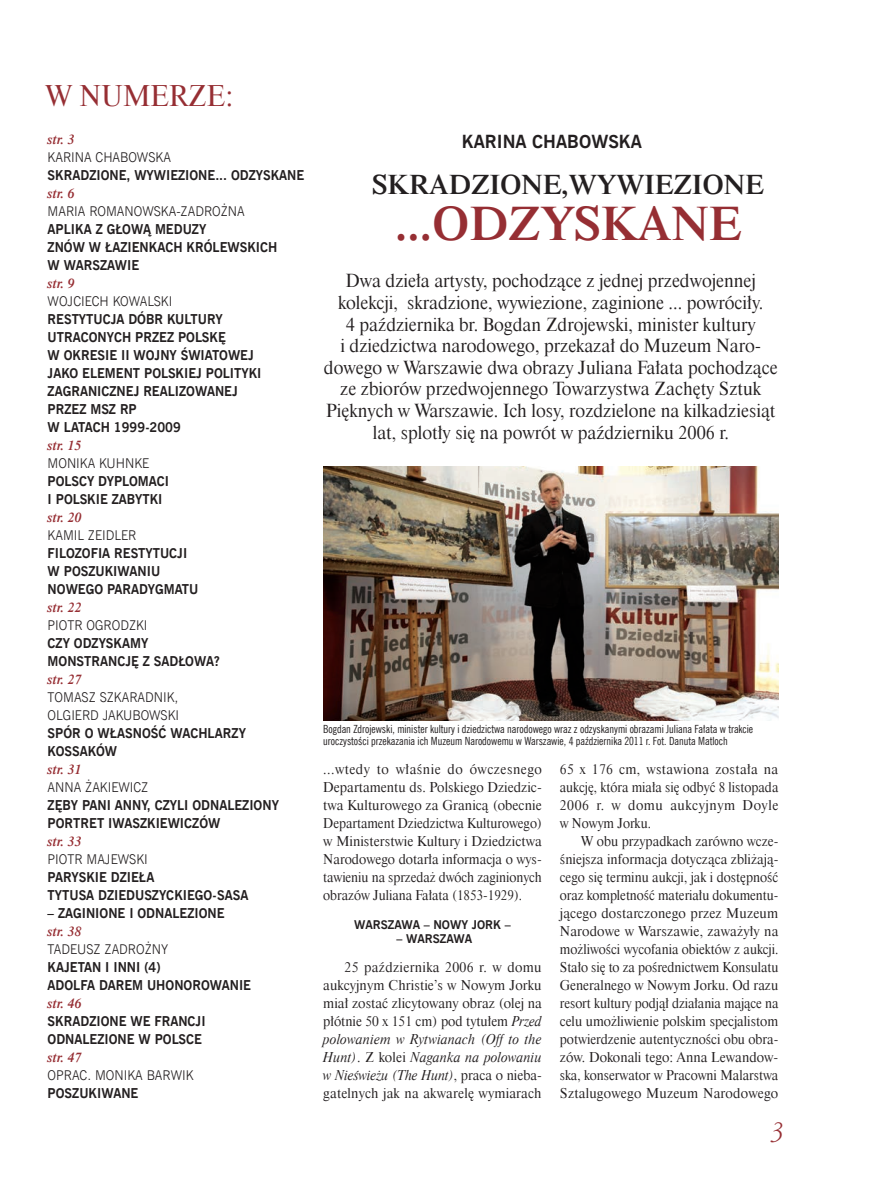
<style>
.page{position:relative;width:872px;height:1178px;background:#fff}
.page>*{position:absolute;margin:0;border:0;box-sizing:border-box;transform-origin:0 0}
.tytulduzy{font:49.5px "Dutch 801 Se Bd EU";color:#962e33}
.t1{font:italic 30px "Ameri Garmnd EU";color:#962e33}
.tytulduzy-2{font:28.5px "Dutch 801 Se Bd EU";color:#231f20}
.tytulmalyitalik{font:28.5px "Dutch 801 Hd EU";letter-spacing:.07em;color:#962e33}
.lead{font:18px/21.6px "Dutch 801 Hd EU";color:#231f20;text-align:center}
.autor{font:700 18px "News Goth EU";color:#231f20}
.artkulutytul{font:italic 13.8px "Dutch 801 Se Bd EU";color:#962e33}
.tekst_podstawowy{font:13.5px/18px "Dutch 801 Hd EU";color:#231f20;text-align:justify}
.artkulutytul-2{font:700 13.5px/18px "News Goth EU";color:#231f20;scale:.96 1}
.aautor{font:13.5px "News Goth Lt EU";color:#231f20;scale:.96 1}
.artkulutytul-3{font:13.5px "News Goth Lt EU";color:#231f20;scale:.96 1}
.autor-2{font:700 12px "News Goth EU";color:#231f20}
.podpis{font:11.25px/12px "News Goth Cn EU";color:#231f20}
.s1{font-style:italic}
</style>
<div class="page">
<img style="left:323px;top:467px;width:455px;height:253px">
<p class="tytulmalyitalik" style="left:46px;top:78px;width:189px">w numerze:</p>
<p class="artkulutytul" style="left:48px;top:131px;width:29px">str. 3</p>
<p class="aautor" style="left:48px;top:149px;width:130px">KARINA CHABOWSKA</p>
<p class="artkulutytul-2" style="left:48px;top:167px;width:269px">SKRADZION E, WYWIEZION E... ODZYSKAN E</p>
<p class="artkulutytul" style="left:48px;top:185px;width:29px">str. 6</p>
<p class="aautor" style="left:48px;top:203px;width:207px">MARIA ROMANOWSKA-ZADROŻNA</p>
<p class="artkulutytul-2" style="left:48px;top:221px;width:167px">APLIKA Z GŁOWĄ MEDUZY</p>
<p class="artkulutytul-2" style="left:48px;top:239px;width:241px">ZNÓW W ŁAZIENKACH KRÓLEWSKICH</p>
<p class="artkulutytul-2" style="left:48px;top:257px;width:97px">W WARSZAWIE</p>
<p class="artkulutytul" style="left:48px;top:275px;width:29px">str. 9</p>
<p class="aautor" style="left:48px;top:293px;width:131px">WOJCIECH KOWALSKI</p>
<p class="artkulutytul-2" style="left:48px;top:311px;width:187px">RESTYTUCJA DÓBR KULTURY<br>UTRACONYCH PRZEZ POLSKĘ</p>
<p class="artkulutytul-2" style="left:48px;top:347px;width:224px">W OKRESIE II WOJNY ŚWIATOWEJ<br>JAKO ELEM ENT POLSKIEJ POLITYKI<br>ZAGRAN ICZN EJ REALIZOWAN EJ<br>PRZEZ MSZ RP</p>
<p class="artkulutytul-2" style="left:48px;top:419px;width:140px">W LATACH 1999-2009</p>
<p class="artkulutytul" style="left:48px;top:437px;width:35px">str. 15</p>
<p class="aautor" style="left:48px;top:455px;width:107px">MONIKA KUHNKE</p>
<p class="artkulutytul-2" style="left:48px;top:473px;width:128px">POLSCY DYPLOMACI</p>
<p class="artkulutytul-2" style="left:48px;top:491px;width:121px">I POLSKIE ZABYTKI</p>
<p class="artkulutytul" style="left:48px;top:509px;width:35px">str. 20</p>
<p class="aautor" style="left:48px;top:527px;width:94px">KAM IL ZEIDLER</p>
<p class="artkulutytul-2" style="left:48px;top:545px;width:147px">FILOZOFIA RESTYTUCJI</p>
<p class="artkulutytul-2" style="left:48px;top:563px;width:119px">W POSZUKIWANIU</p>
<p class="artkulutytul-2" style="left:48px;top:581px;width:158px">NOWEGO PARADYGMATU</p>
<p class="artkulutytul" style="left:48px;top:599px;width:35px">str. 22</p>
<p class="aautor" style="left:48px;top:617px;width:106px">PIOTR OGRODZKI</p>
<p class="artkulutytul-2" style="left:48px;top:635px;width:106px">CZY ODZYSKAM Y</p>
<p class="artkulutytul-2" style="left:48px;top:653px;width:181px">M ONSTRANCJĘ Z SADŁOWA?</p>
<p class="artkulutytul" style="left:48px;top:671px;width:35px">str. 27</p>
<p class="artkulutytul-3" style="left:48px;top:689px;width:138px">TOMASZ SZKARADNIK,</p>
<p class="artkulutytul-3" style="left:48px;top:707px;width:138px">OLGIERD JAKUBOWSKI</p>
<p class="artkulutytul-2" style="left:48px;top:725px;width:208px">SPÓR O WŁASNOŚĆ WACHLARZY<br>KOSSAKÓW</p>
<p class="artkulutytul" style="left:48px;top:761px;width:35px">str. 31</p>
<p class="aautor" style="left:48px;top:779px;width:105px">ANNA ŻAKIEWICZ</p>
<p class="artkulutytul-2" style="left:48px;top:797px;width:242px">ZĘBY PANI ANNY, CZYLI ODNALEZIONY<br>PORTRET IWASZKIEWICZÓW</p>
<p class="artkulutytul" style="left:48px;top:833px;width:35px">str. 33</p>
<p class="aautor" style="left:48px;top:851px;width:106px">PIOTR MAJEWSKI</p>
<p class="artkulutytul-2" style="left:48px;top:869px;width:113px">PARYSKIE DZIEŁA</p>
<p class="artkulutytul-2" style="left:48px;top:887px;width:210px">TYTUSA DZIEDUSZYCKIEGO-SASA</p>
<p class="artkulutytul-2" style="left:48px;top:905px;width:186px">– ZAGIN ION E I ODNALEZION E</p>
<p class="artkulutytul" style="left:48px;top:923px;width:35px">str. 38</p>
<p class="aautor" style="left:48px;top:941px;width:127px">TADEUSZ ZADROŻNY</p>
<p class="artkulutytul-2" style="left:48px;top:959px;width:119px">KAJETAN I INN I (4)</p>
<p class="artkulutytul-2" style="left:48px;top:977px;width:213px">ADOLFA DAREM UHONOROWANIE</p>
<p class="artkulutytul" style="left:48px;top:995px;width:35px">str. 46</p>
<p class="artkulutytul-2" style="left:48px;top:1013px;width:17px">SKRADZIO</p>
<p class="artkulutytul-2" style="left:109px;top:1013px;width:99px">NE WE FRANCJI</p>
<p class="artkulutytul-2" style="left:48px;top:1031px;width:37px">ODNALEZIO</p>
<p class="artkulutytul-2" style="left:118px;top:1031px;width:48px">NE W POLS</p>
<p class="artkulutytul-2" style="left:186px;top:1031px;width:16px">CE</p>
<p class="artkulutytul" style="left:48px;top:1049px;width:35px">str. 47</p>
<p class="aautor" style="left:48px;top:1067px;width:112px">OPRAC. MONI KA BARWI</p>
<p class="aautor" style="left:186px;top:1067px;width:10px">K</p>
<p class="artkulutytul-2" style="left:48px;top:1085px;width:10px">POSZUKIW</p>
<p class="artkulutytul-2" style="left:113px;top:1085px;width:18px">ANE</p>
<p class="autor" style="left:462px;top:130px;width:181px">KARINA CHABOWSKA</p>
<p class="tytulduzy-2" style="left:372px;top:166px;width:393px">SKRADZIONE,WYWIEZIONE</p>
<p class="tytulduzy" style="left:395px;top:193px;width:348px">...ODZYSKANE</p>
<p class="lead" style="left:324px;top:271px;width:455px">Dwa dzieła artysty, pochodzące z jednej przedwojennej kolekcji, skradzione, wywiezione, zaginione ... powróciły.<br>4 października br. Bogdan Zdrojewski, minister kultury<br>i dziedzictwa narodowego, przekazał do Muzeum Naro&shy;dowego w Warszawie dwa obrazy Juliana Fałata pochodzące ze zbiorów przedwojennego Towarzystwa Zachęty Sztuk Pięknych w Warszawie. Ich losy, rozdzielone na kilkadziesiąt lat, splotły się na powrót w październiku 2006 r.</p>
<p class="podpis" style="left:323px;top:723px;width:431px">Bogdan Zdrojewski, minister kultury i dziedzictwa narodowego wraz z odzyskanymi obrazami Juliana Fałata w trakcie uroczystości przekazania ich Muzeum Narodowemu w Warszawie, 4 października 2011 r. Fot. Danuta Matloch</p>
<p class="tekst_podstawowy" style="left:323px;top:761px;width:220px">...wtedy to właśnie do ówczesnego Departamentu ds. Polskiego Dziedzic&shy;twa Kulturowego za Granicą (obecnie Departament Dziedzictwa Kulturowego) w Ministerstwie Kultury i Dziedzictwa Narodowego dotarła informacja o wys&shy;tawieniu na sprzedaż dwóch zaginionych obrazów Juliana Fałata (1853-1929).</p>
<p class="autor-2" style="left:354px;top:917px;width:158px">WARSZAWA – NOWY JORK –</p>
<p class="autor-2" style="left:396px;top:931px;width:77px">– WARSZAWA</p>
<p class="tekst_podstawowy" style="left:323px;top:959px;width:220px;text-indent:21px">25 października 2006 r. w domu aukcyjnym Christie’s w Nowym Jorku miał zostać zlicytowany obraz (olej na płótnie 50 x 151 cm) pod tytułem <span class="s1">Przed polowaniem w Rytwianach (Off to the Hunt)</span>. Z kolei <span class="s1">Naganka na polowaniu w Nieświeżu (The Hunt)</span>, praca o nieba&shy;gatelnych jak na akwarelę wymiarach</p>
<p class="tekst_podstawowy" style="left:560px;top:761px;width:220px">65 x 176 cm, wstawiona została na aukcję, która miała się odbyć 8 listopada 2006 r. w domu aukcyjnym Doyle w Nowym Jorku.</p>
<p class="tekst_podstawowy" style="left:560px;top:833px;width:220px;text-indent:21px">W obu przypadkach zarówno wcze&shy;śniejsza informacja dotycząca zbliżają&shy;cego się terminu aukcji, jak i dostępność oraz kompletność materiału dokumentu&shy;jącego dostarczonego przez Muzeum Narodowe w Warszawie, zaważyły na możliwości wycofania obiektów z aukcji.<br>Stało się to za pośrednictwem Konsulatu Generalnego w Nowym Jorku. Od razu resort kultury podjął działania mające na celu umożliwienie polskim specjalistom potwierdzenie autentyczności obu obra&shy;zów. Dokonali tego: Anna Lewandow&shy;ska, konserwator w Pracowni Malarstwa Sztalugowego Muzeum Narodowego</p>
<p class="t1" style="left:770px;top:1113px;width:16px">3</p>
</div>
